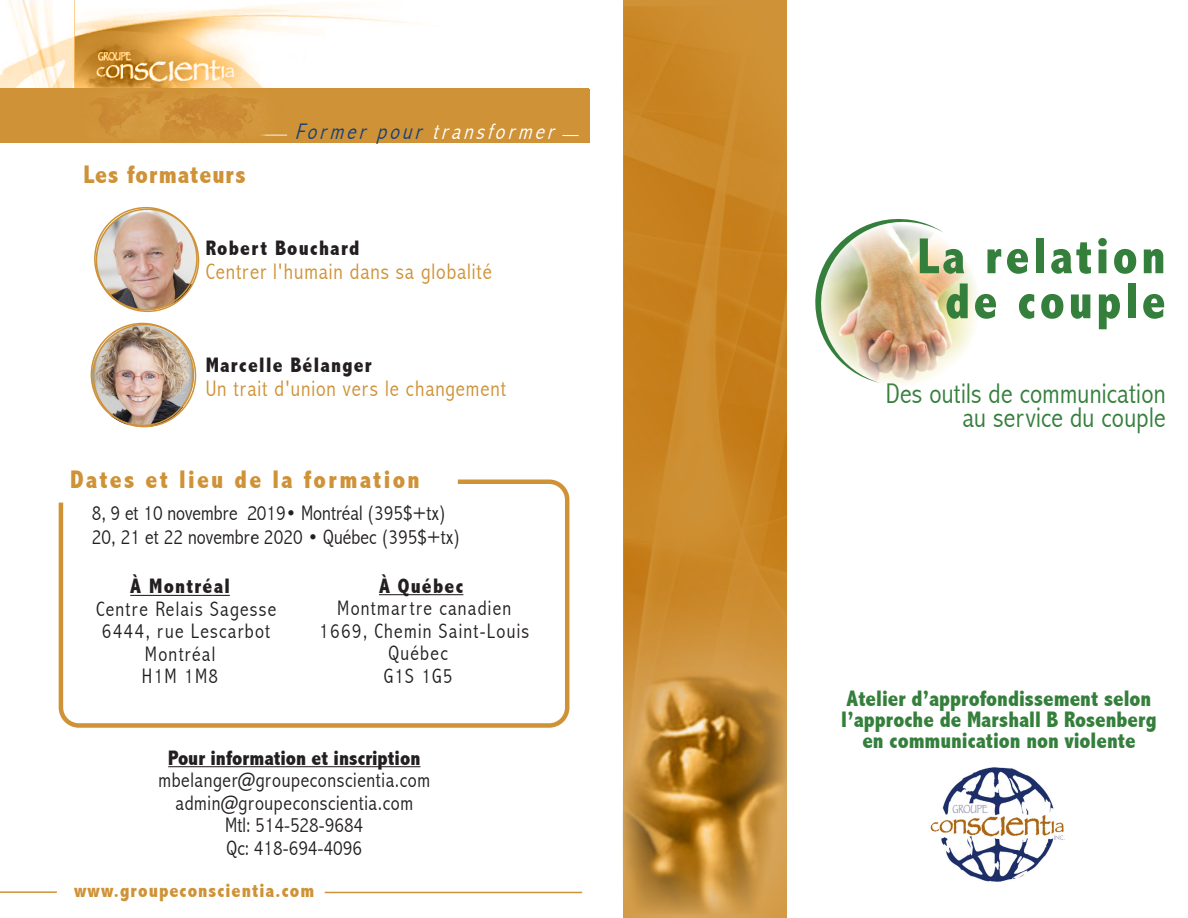
<style>
.page{position:relative;width:1188px;height:918px;background:#fff}
.page>*{position:absolute;margin:0;border:0;box-sizing:border-box;transform-origin:0 0}
.t1{font:800 condensed 51px/45px "Abadi";letter-spacing:.07em;color:#357f3c;text-align:center}
.t2{font:300 condensed 28.5px "Abadi";letter-spacing:.01em;color:#357f3c}
.t3{font:800 condensed 25.5px "Abadi";letter-spacing:.09em;color:#cf9236}
.t4{font:800 condensed 25.5px "Abadi";letter-spacing:.04em;color:#cf9236}
.t5{font:800 condensed 22.5px "Abadi";color:#357f3c}
.t6{font:300 condensed 22.5px "Abadi";letter-spacing:.04em;color:#cf9236}
.t7{font:italic 300 condensed 22.5px "Abadi";color:#fff}
.t8{font:300 condensed 21px "Abadi";letter-spacing:.06em;color:#231f20}
.t9{font:300 condensed 21px "Abadi";letter-spacing:.03em;color:#231f20}
.t10{font:300 condensed 21px "Abadi";color:#231f20}
.t11{font:800 condensed 21px "Abadi";letter-spacing:.06em;color:#231f20}
.t12{font:300 condensed 21px "Abadi";letter-spacing:.005em;color:#231f20}
.t13{font:800 condensed 21px "Abadi";color:#231f20}
.t14{font:800 condensed 19.5px "Abadi";letter-spacing:.05em;color:#cf9236}
.s1{color:#164179}
</style>
<div class="page">
<img style="left:0;top:0;width:420px;height:88px">
<img style="left:622px;top:809px;width:165px;height:106px">
<img style="left:623px;top:6px;width:164px;height:878px">
<img style="left:930px;top:767px;width:135px;height:115px">
<div style="left:0;top:88px;width:588px;height:54px;background:#cf9236"></div>
<hr style="left:325px;top:892px;width:257px;height:1px;background:#cf9236">
<hr style="left:0;top:891px;width:57px;height:2px;background:#cf9236">
<img style="left:79px;top:85px;width:203px;height:58px">
<svg style="left:58px;top:479px;width:512px;height:249px"></svg>
<img style="left:816px;top:224px;width:164px;height:164px;border-radius:82px">
<img style="left:815px;top:219px;width:129px;height:164px">
<img style="left:96px;top:207px;width:104px;height:103px">
<div style="left:96px;top:209px;width:103px;height:103px;border:2px solid #cf9236;border-radius:50%"></div>
<img style="left:92px;top:325px;width:102px;height:102px;border-radius:51px">
<div style="left:91px;top:323px;width:103px;height:103px;border:2px solid #cf9236;border-radius:50%"></div>
<svg style="left:258px;top:135px;width:29px;height:1px"></svg>
<svg style="left:562px;top:135px;width:17px;height:1px"></svg>
<hr style="left:168px;top:766px;width:252px;height:1px;background:#231f20">
<hr style="left:379px;top:594px;width:84px;height:1px;background:#231f20">
<hr style="left:130px;top:595px;width:100px;height:1px;background:#231f20">
<p class="t4" style="left:84px;top:160px;width:164px">Les formateurs</p>
<p class="t7" style="left:295px;top:118px;width:267px"><span class="s1">Former pour</span> transformer</p>
<p class="t11" style="left:206px;top:236px;width:155px">Robert Bouchard</p>
<p class="t6" style="left:206px;top:259px;width:288px">Centrer l'humain dans sa globalité</p>
<p class="t11" style="left:206px;top:353px;width:167px">Marcelle Bélanger</p>
<p class="t6" style="left:206px;top:376px;width:302px">Un trait d'union vers le changement</p>
<p class="t3" style="left:70px;top:465px;width:351px">Dates et lieu de la formation</p>
<p class="t10" style="left:92px;top:501px;width:355px">8, 9 et 10 novembre 2019• Montréal (395$+tx)</p>
<p class="t12" style="left:92px;top:525px;width:370px">20, 21 et 22 novembre 2020 • Québec (395$+tx)</p>
<p class="t11" style="left:130px;top:574px;width:101px">À Montréal</p>
<p class="t8" style="left:96px;top:597px;width:182px">Centre Relais Sagesse</p>
<p class="t8" style="left:102px;top:619px;width:170px">6444, rue Lescarbot</p>
<p class="t8" style="left:145px;top:642px;width:72px">Montréal</p>
<p class="t9" style="left:142px;top:664px;width:78px">H1M 1M8</p>
<p class="t11" style="left:379px;top:573px;width:86px">À Québec</p>
<p class="t8" style="left:337px;top:596px;width:176px">Montmartre canadien</p>
<p class="t8" style="left:319px;top:618px;width:211px">1669, Chemin Saint-Louis</p>
<p class="t9" style="left:389px;top:641px;width:61px">Québec</p>
<p class="t9" style="left:384px;top:663px;width:70px">G1S 1G5</p>
<p class="t13" style="left:168px;top:745px;width:254px">Pour information et inscription</p>
<p class="t9" style="left:158px;top:768px;width:273px">mbelanger@groupeconscientia.com</p>
<p class="t9" style="left:176px;top:790px;width:239px">admin@groupeconscientia.com</p>
<p class="t10" style="left:225px;top:813px;width:139px">Mtl: 514-528-9684</p>
<p class="t10" style="left:227px;top:835px;width:137px">Qc: 418-694-4096</p>
<p class="t14" style="left:74px;top:879px;width:241px">www.groupeconscientia.com</p>
<p class="t1" style="left:917px;top:234px;width:250px">La relation de couple</p>
<p class="t2" style="left:886px;top:377px;width:281px">Des outils de communication</p>
<p class="t2" style="left:962px;top:401px;width:205px">au service du couple</p>
<p class="t5" style="left:847px;top:686px;width:306px">Atelier d’approfondissement selon</p>
<p class="t5" style="left:841px;top:707px;width:317px">l’approche de Marshall B Rosenberg</p>
<p class="t5" style="left:862px;top:728px;width:275px">en communication non violente</p>
</div>
